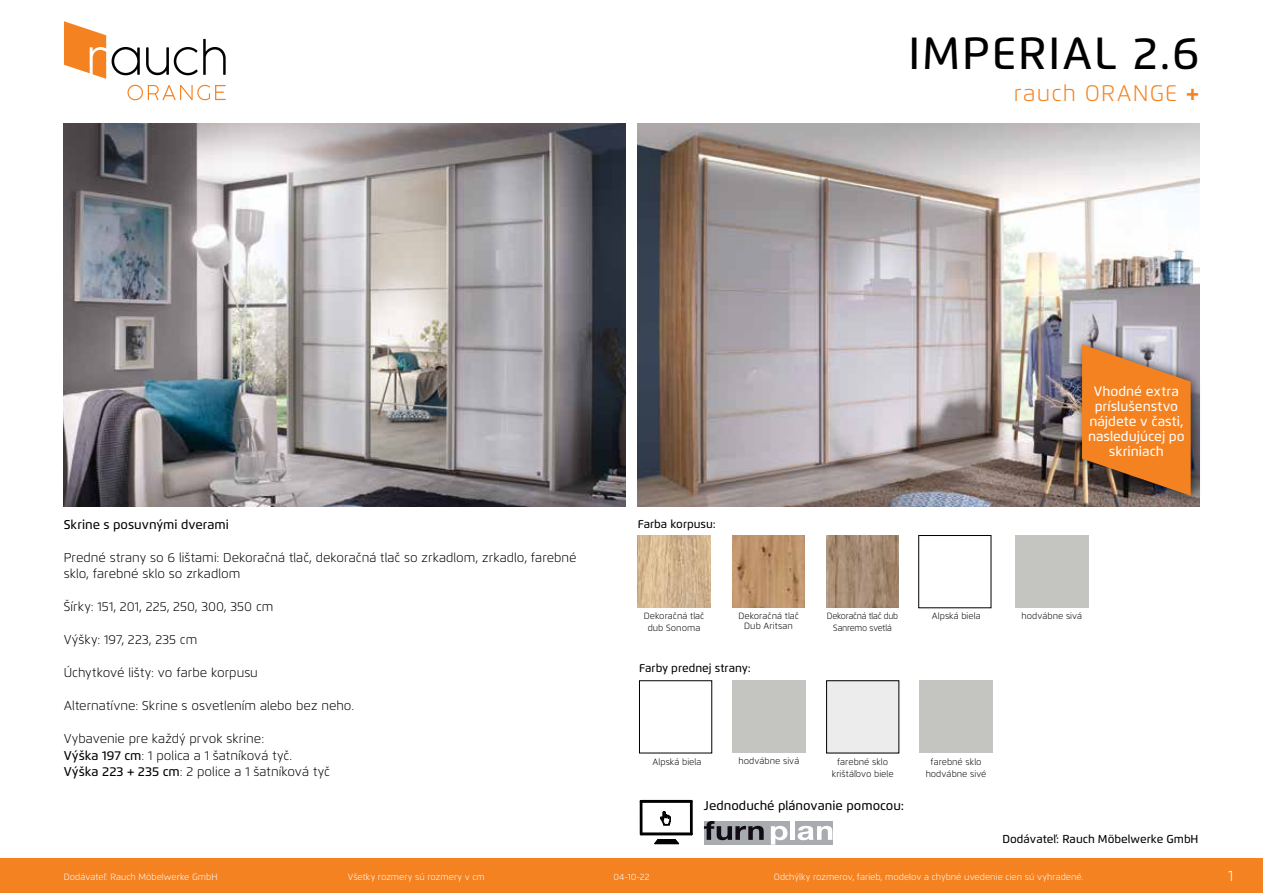
<style>
.page{position:relative;width:1263px;height:893px;background:#fff}
.page>*{position:absolute;margin:0;border:0;box-sizing:border-box;transform-origin:0 0}
.t1{font:500 45px "Flexo";letter-spacing:.04em;color:#000}
.t2{font:300 22.5px "Flexo";letter-spacing:.05em;color:#f58220}
.t3{font:300 15px "Flexo";color:#fff}
.t4{font:500 13.5px/15px "Flexo";color:#fff;text-align:center}
.t5{font:300 12.75px/16.5px "Flexo";color:#000}
.t6{font:500 12.75px "Flexo";color:#000}
.t7{font:500 11.55px "Flexo";color:#000}
.t8{font:300 9px/12px "Flexo";color:#000;text-align:center}
.t9{font:300 9px "Flexo";color:#fff}
.t10{font:300 9px/12px "Flexo";letter-spacing:-.025em;color:#000;text-align:center;scale:.95 1}
.s1{font-weight:700}
.s2{font-weight:500}
</style>
<div class="page">
<div style="left:0;top:859px;width:1263px;height:34px;background:#f58220"></div>
<svg style="left:112px;top:47px;width:28px;height:28px"></svg>
<svg style="left:146px;top:39px;width:80px;height:36px"></svg>
<svg style="left:127px;top:85px;width:99px;height:15px"></svg>
<svg style="left:64px;top:21px;width:42px;height:58px"></svg>
<div style="left:918px;top:535px;width:73px;height:73px;border:1px solid #000"></div>
<img style="left:638px;top:535px;width:72px;height:73px">
<img style="left:826px;top:535px;width:73px;height:73px">
<div style="left:826px;top:680px;width:73px;height:73px;border:1px solid #000"></div>
<img style="left:64px;top:123px;width:561px;height:383px">
<img style="left:638px;top:123px;width:561px;height:383px">
<div style="left:1070px;top:334px;width:132px;height:172px;background:#000;opacity:.75"></div>
<svg style="left:1082px;top:344px;width:109px;height:152px;background:#d77f36"></svg>
<img style="left:732px;top:535px;width:73px;height:73px">
<div style="left:704px;top:821px;width:128px;height:24px;background:#a8acb1"></div>
<svg style="left:704px;top:821px;width:60px;height:19px"></svg>
<svg style="left:771px;top:826px;width:16px;height:19px"></svg>
<div style="left:790px;top:821px;width:5px;height:19px;background:#fff"></div>
<svg style="left:798px;top:826px;width:34px;height:14px"></svg>
<svg style="left:639px;top:799px;width:54px;height:46px"></svg>
<h1 class="t1" style="left:908px;top:26px;width:292px">IMPERIAL 2.6</h1>
<h2 class="t2" style="left:1014px;top:79px;width:187px">rauch ORANGE <span class="s1">+</span></h2>
<p class="t6" style="left:64px;top:517px;width:167px">Skrine s posuvnými dverami</p>
<p class="t5" style="left:64px;top:549px;width:514px">Predné strany so 6 lištami: Dekoračná tlač, dekoračná tlač so zrkadlom, zrkadlo, farebné sklo, farebné sklo so zrkadlom</p>
<p class="t5" style="left:64px;top:599px;width:211px">Šírky: 151, 201, 225, 250, 300, 350 cm</p>
<p class="t5" style="left:64px;top:632px;width:135px">Výšky: 197, 223, 235 cm</p>
<p class="t5" style="left:64px;top:665px;width:196px">Úchytkové lišty: vo farbe korpusu</p>
<p class="t5" style="left:64px;top:698px;width:292px">Alternatívne: Skrine s osvetlením alebo bez neho.</p>
<p class="t5" style="left:64px;top:731px;width:268px">Vybavenie pre každý prvok skrine:<br><span class="s2">Výška 197 cm</span>: 1 polica a 1 šatníková tyč.<br><span class="s2">Výška 223 + 235 cm</span>: 2 police a 1 šatníková tyč</p>
<p class="t7" style="left:638px;top:517px;width:79px">Farba korpusu:</p>
<p class="t8" style="left:644px;top:610px;width:62px">Dekoračná tlač</p>
<p class="t8" style="left:932px;top:610px;width:50px">Alpská biela</p>
<p class="t8" style="left:648px;top:622px;width:54px">dub Sonoma</p>
<p class="t8" style="left:738px;top:611px;width:62px;line-height:10.5px">Dekoračná tlač<br>Dub Aritsan</p>
<p class="t10" style="left:827px;top:610px;width:77px">Dekoračná tlač dub<br>Sanremo svetlá</p>
<p class="t7" style="left:639px;top:661px;width:113px">Farby prednej strany:</p>
<p class="t4" style="left:1088px;top:384px;width:98px">Vhodné extra príslušenstvo nájdete v časti, nasledujúcej po skriniach</p>
<p class="t8" style="left:1021px;top:610px;width:62px">hodvábne sivá</p>
<p class="t8" style="left:653px;top:755px;width:50px">Alpská biela</p>
<p class="t8" style="left:739px;top:755px;width:62px">hodvábne sivá</p>
<p class="t8" style="left:832px;top:755px;width:63px">farebné sklo krištáľovo biele</p>
<p class="t6" style="left:704px;top:797px;width:202px">Jednoduché plánovanie pomocou:</p>
<p class="t8" style="left:926px;top:755px;width:62px">farebné sklo hodvábne sivé</p>
<p class="t7" style="left:1002px;top:832px;width:198px">Dodávateľ: Rauch Möbelwerke GmbH</p>
<p class="t9" style="left:64px;top:871px;width:155px">Dodávateľ: Rauch Möbelwerke GmbH</p>
<p class="t9" style="left:348px;top:871px;width:138px">Všetky rozmery sú rozmery v cm</p>
<p class="t9" style="left:613px;top:871px;width:38px">04-10-22</p>
<p class="t9" style="left:774px;top:871px;width:311px">Odchýlky rozmerov, farieb, modelov a chybné uvedenie cien sú vyhradené.</p>
<p class="t3" style="left:1228px;top:866px;width:7px">1</p>
</div>
